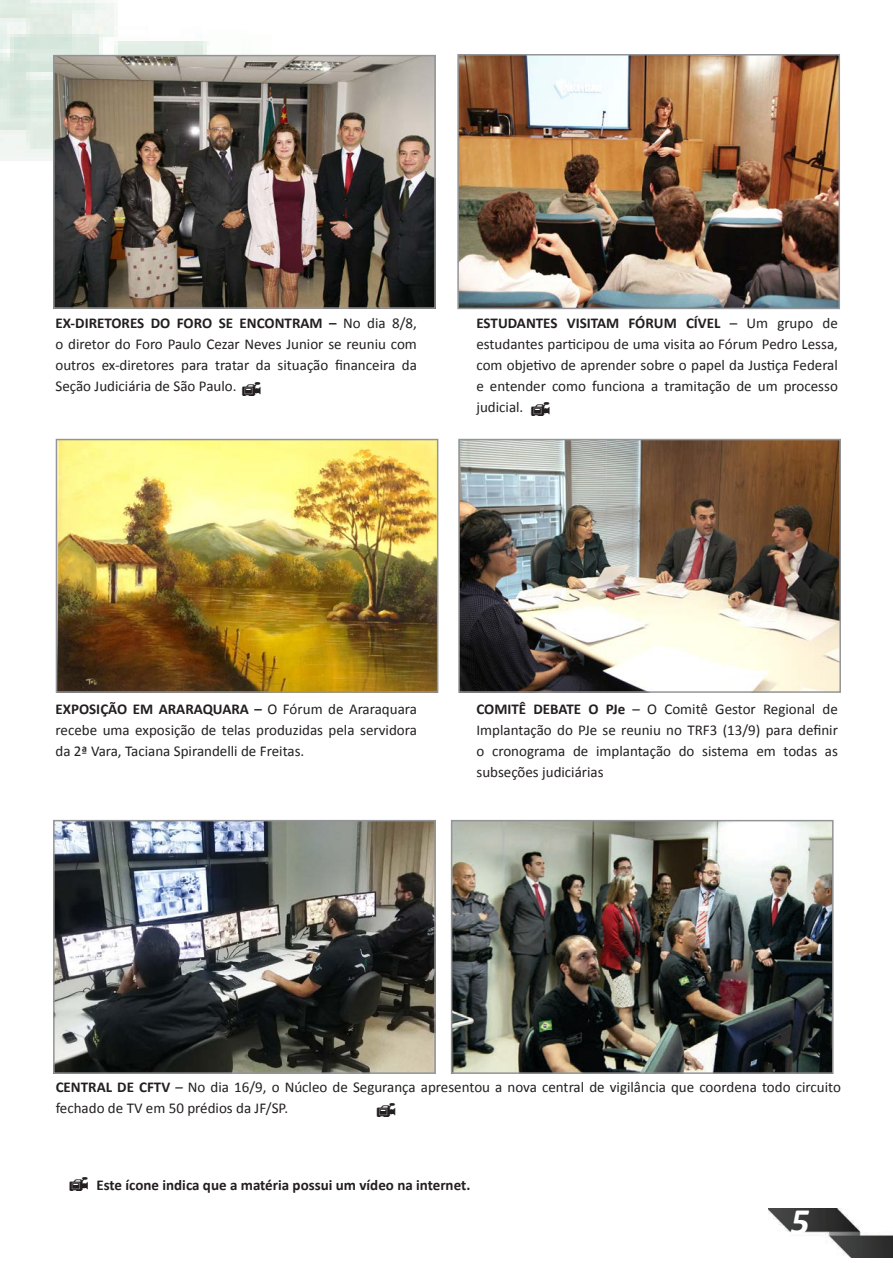
<style>
.page{position:relative;width:893px;height:1263px;background:#fff}
.page>*{position:absolute;margin:0;border:0;box-sizing:border-box;transform-origin:0 0}
.t1{font:italic 700 37.5px "Calibri";color:#fff}
.t2{font:15px/21px "Calibri";color:#231f20;text-align:justify}
.t3{font:700 15px "Calibri";color:#231f20}
.s1{font-weight:700}
</style>
<div class="page">
<img style="left:768px;top:1209px;width:125px;height:49px">
<img style="left:0;top:0;width:349px;height:161px">
<img style="left:56px;top:58px;width:377px;height:248px">
<div style="left:53px;top:55px;width:383px;height:254px;border:2px solid #939598"></div>
<img style="left:461px;top:442px;width:377px;height:248px">
<div style="left:458px;top:439px;width:383px;height:254px;border:2px solid #939598"></div>
<img style="left:460px;top:57px;width:377px;height:249px">
<div style="left:457px;top:54px;width:383px;height:255px;border:2px solid #939598"></div>
<img style="left:56px;top:823px;width:377px;height:248px">
<div style="left:53px;top:820px;width:383px;height:254px;border:2px solid #939598"></div>
<img style="left:59px;top:442px;width:376px;height:248px">
<div style="left:56px;top:439px;width:382px;height:254px;border:2px solid #939598"></div>
<img style="left:454px;top:823px;width:377px;height:248px">
<div style="left:451px;top:820px;width:383px;height:254px;border:2px solid #939598"></div>
<p class="t2" style="left:56px;top:313px;width:363px"><span class="s1">EX-DIRETORES DO FORO SE ENCONTRAM –</span> No dia 8/8, o diretor do Foro Paulo Cezar Neves Junior se reuniu com outros ex-diretores para tratar da situação financeira da Seção Judiciária de São Paulo.</p>
<p class="t2" style="left:476px;top:313px;width:363px"><span class="s1">ESTUDANTES VISITAM FÓRUM CÍVEL</span> – Um grupo de estudantes participou de uma visita ao Fórum Pedro Lessa, com objetivo de aprender sobre o papel da Justiça Federal e entender como funciona a tramitação de um processo judicial.</p>
<p class="t2" style="left:56px;top:698px;width:363px"><span class="s1">EXPOSIÇÃO EM ARARAQUARA –</span> O Fórum de Araraquara recebe uma exposição de telas produzidas pela servidora da 2ª Vara, Taciana Spirandelli de Freitas.</p>
<p class="t2" style="left:476px;top:698px;width:363px"><span class="s1">COMITÊ DEBATE O PJe</span> – O Comitê Gestor Regional de Implantação do PJe se reuniu no TRF3 (13/9) para definir o cronograma de implantação do sistema em todas as subseções judiciárias</p>
<p class="t2" style="left:56px;top:1077px;width:787px"><span class="s1">CENTRAL DE CFTV</span> – No dia 16/9, o Núcleo de Segurança apresentou a nova central de vigilância que coordena todo circuito fechado de TV em 50 prédios da JF/SP.</p>
<p class="t3" style="left:96px;top:1175px;width:375px">Este ícone indica que a matéria possui um vídeo na internet.</p>
<h1 class="t1" style="left:790px;top:1198px;width:21px">5</h1>
</div>
